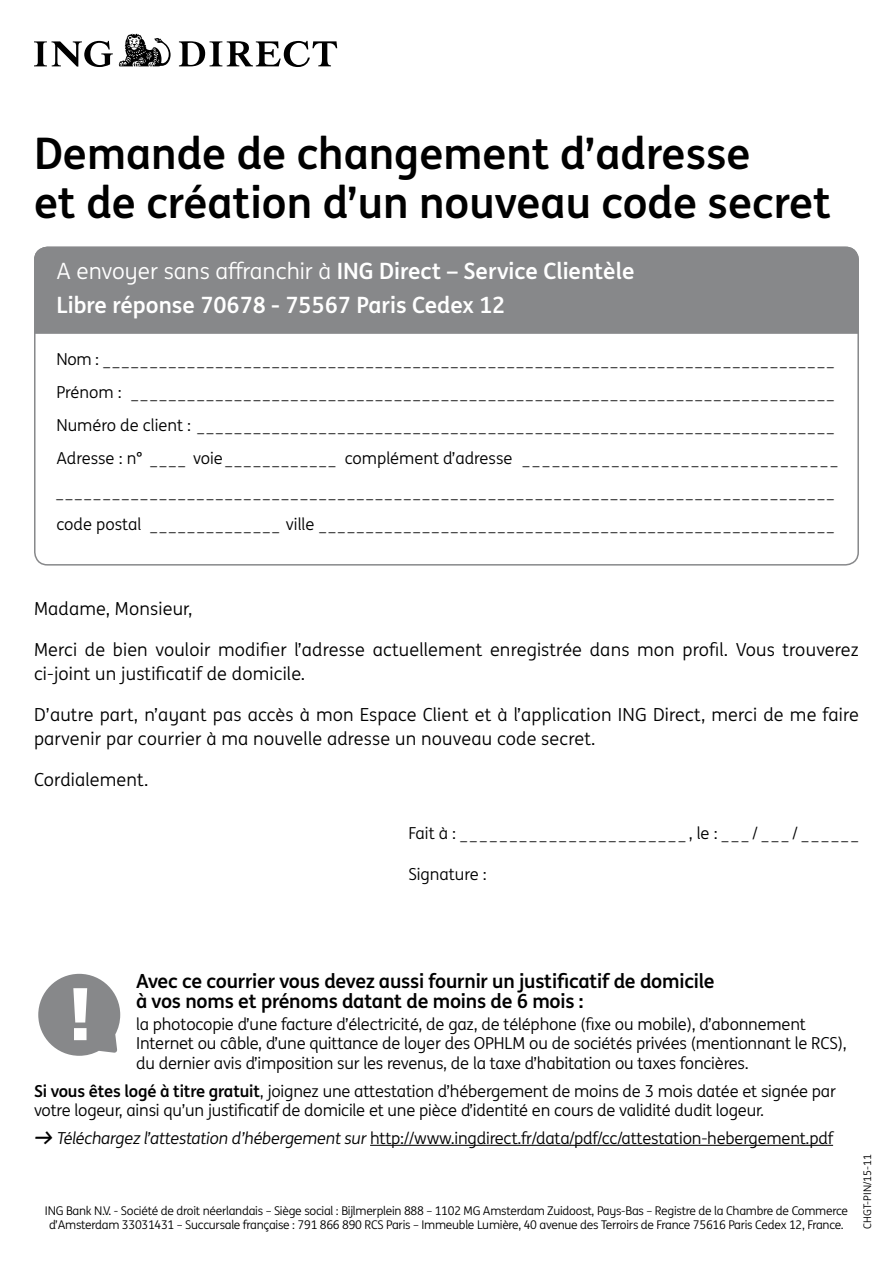
<style>
.page{position:relative;width:893px;height:1263px;background:#fff}
.page>*{position:absolute;margin:0;border:0;box-sizing:border-box;transform-origin:0 0}
.t1{font:700 43.5px/49.5px "ING Me";color:#000}
.t2{font:700 22.5px/34px "ING Me";color:#fff}
.t3{font:700 19.5px/19.5px "ING Me";letter-spacing:-.01em;color:#000}
.t4{font:18px/24px "ING Me";letter-spacing:.01em;color:#000}
.t5{font:16.5px/33px "ING Me";letter-spacing:-.01em;color:#000}
.t6{font:12px/13.5px "ING Me";letter-spacing:-.02em;color:#000;text-align:center}
.t7{font:10.5px "ING Me";color:#000}
.s1{font-weight:400}
.s2{font-weight:700}
.s3{font-style:italic;font-size:31.5px}
.s4{font-style:italic}
</style>
<div class="page">
<svg style="left:34px;top:41px;width:79px;height:26px"></svg>
<svg style="left:119px;top:34px;width:52px;height:32px"></svg>
<svg style="left:179px;top:41px;width:158px;height:26px"></svg>
<div style="left:34px;top:246px;width:825px;height:89px;background:#87888a"></div>
<hr style="left:370px;top:1145px;width:463px;height:1px;background:#000">
<svg style="left:38px;top:974px;width:82px;height:82px"></svg>
<h1 class="t1" style="left:34px;top:126px;width:799px">Demande de changement d’adresse<br>et de création d’un nouveau code secret</h1>
<h2 class="t2" style="left:56px;top:253px;width:580px"><span class="s1">A envoyer sans affranchir à</span> ING Direct – Service Clientèle<br>Libre réponse 70678 - 75567 Paris Cedex 12</h2>
<p class="t5" style="left:56px;top:342px;width:779px">Nom : _ _ _ _ _ _ _ _ _ _ _ _ _ _ _ _ _ _ _ _ _ _ _ _ _ _ _ _ _ _ _ _ _ _ _ _ _ _ _ _ _ _ _ _ _ _ _ _ _ _ _ _ _ _ _ _ _ _ _ _ _ _ _ _ _ _ _ _ _ _ _ _ _ _ _ _ _ _ Prénom : _ _ _ _ _ _ _ _ _ _ _ _ _ _ _ _ _ _ _ _ _ _ _ _ _ _ _ _ _ _ _ _ _ _ _ _ _ _ _ _ _ _ _ _ _ _ _ _ _ _ _ _ _ _ _ _ _ _ _ _ _ _ _ _ _ _ _ _ _ _ _ _ _ _ _ Numéro de client : _ _ _ _ _ _ _ _ _ _ _ _ _ _ _ _ _ _ _ _ _ _ _ _ _ _ _ _ _ _ _ _ _ _ _ _ _ _ _ _ _ _ _ _ _ _ _ _ _ _ _ _ _ _ _ _ _ _ _ _ _ _ _ _ _ _ _ _ Adresse : n° _ _ _ _ voie _ _ _ _ _ _ _ _ _ _ _ _ complément d’adresse _ _ _ _ _ _ _ _ _ _ _ _ _ _ _ _ _ _ _ _ _ _ _ _ _ _ _ _ _ _ _ ___________________________________________________________________________________ code postal _ _ _ _ _ _ _ _ _ _ _ _ _ _ ville _ _ _ _ _ _ _ _ _ _ _ _ _ _ _ _ _ _ _ _ _ _ _ _ _ _ _ _ _ _ _ _ _ _ _ _ _ _ _ _ _ _ _ _ _ _ _ _ _ _ _ _ _ _ _</p>
<p class="t4" style="left:34px;top:595px;width:160px">Madame, Monsieur,</p>
<p class="t4" style="left:34px;top:636px;width:826px">Merci de bien vouloir modifier l’adresse actuellement enregistrée dans mon profil. Vous trouverez ci-joint un justificatif de domicile.</p>
<p class="t4" style="left:34px;top:701px;width:826px">D’autre part, n’ayant pas accès à mon Espace Client et à l’application ING Direct, merci de me faire parvenir par courrier à ma nouvelle adresse un nouveau code secret.</p>
<p class="t4" style="left:34px;top:766px;width:116px">Cordialement.</p>
<p class="t5" style="left:408px;top:816px;width:451px">Fait à : _______________________, le : ___ / ___ / ______</p>
<p class="t5" style="left:408px;top:857px;width:80px">Signature :</p>
<p class="t3" style="left:136px;top:970px;width:580px">Avec ce courrier vous devez aussi fournir un justificatif de domicile à vos noms et prénoms datant de moins de 6 mois :</p>
<p class="t5" style="left:136px;top:1013px;width:712px;line-height:19.5px">la photocopie d’une facture d’électricité, de gaz, de téléphone (fixe ou mobile), d’abonnement<br>Internet ou câble, d’une quittance de loyer des OPHLM ou de sociétés privées (mentionnant le RCS), du dernier avis d’imposition sur les revenus, de la taxe d’habitation ou taxes foncières.</p>
<p class="t5" style="left:34px;top:1080px;width:803px;line-height:19.5px"><span class="s2">Si vous êtes logé à titre gratuit</span>, joignez une attestation d’hébergement de moins de 3 mois datée et signée par votre logeur, ainsi qu’un justificatif de domicile et une pièce d’identité en cours de validité dudit logeur.</p>
<p class="t5" style="left:34px;top:1121px;width:801px"><span class="s3">→</span> <span class="s4">Téléchargez l’attestation d’hébergement sur</span> http://www.ingdirect.fr/data/pdf/cc/attestation-hebergement.pdf</p>
<p class="t6" style="left:45px;top:1204px;width:805px">ING Bank N.V. - Société de droit néerlandais – Siège social : Bijlmerplein 888 – 1102 MG Amsterdam Zuidoost, Pays-Bas – Registre de la Chambre de Commerce d’Amsterdam 33031431 – Succursale française : 791 866 890 RCS Paris – Immeuble Lumière, 40 avenue des Terroirs de France 75616 Paris Cedex 12, France.</p>
<p class="t7" style="left:860px;top:1229px;width:76px;rotate:-90deg">CHGT-PIN/15-11</p>
</div>
